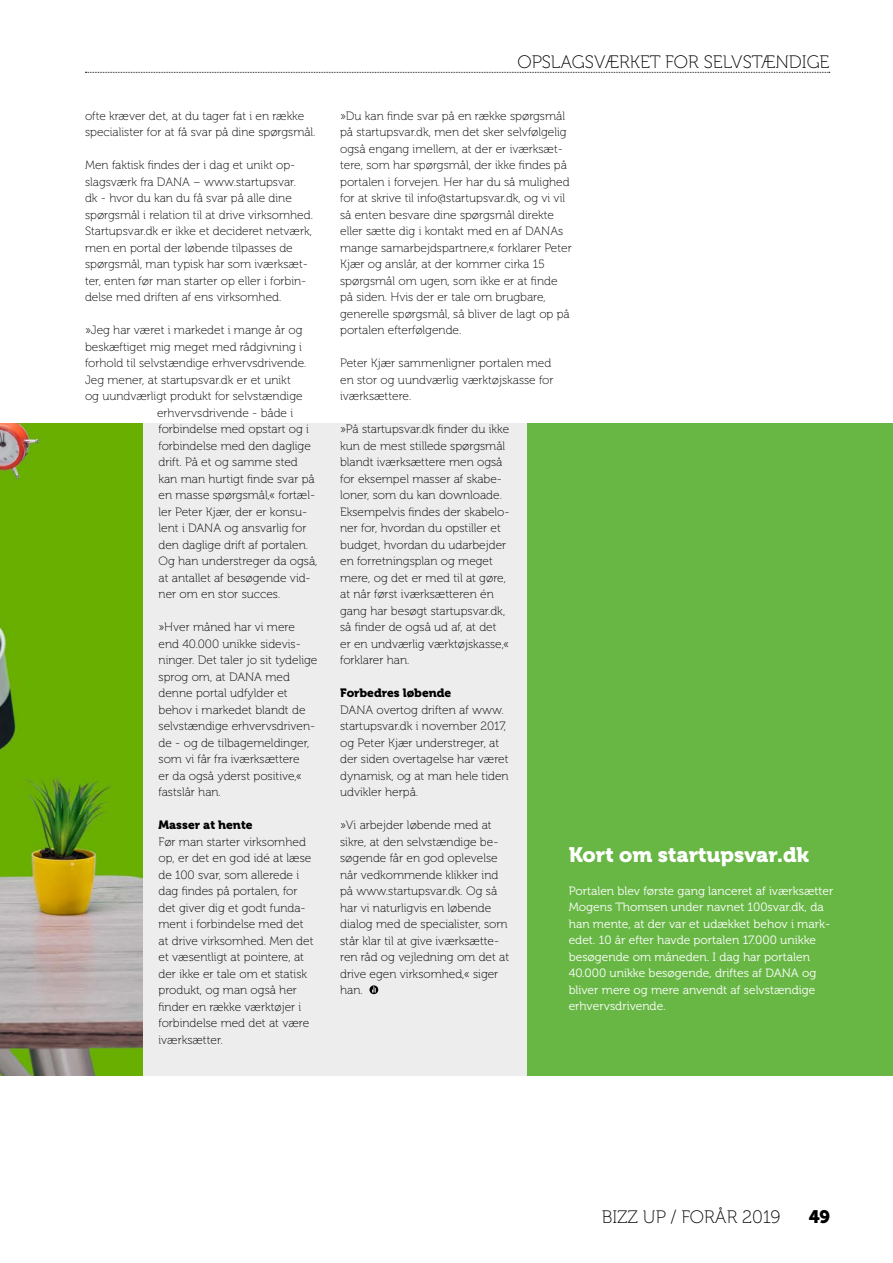
<style>
.page{position:relative;width:893px;height:1263px;background:#fff}
.page>*{position:absolute;margin:0;border:0;box-sizing:border-box;transform-origin:0 0}
.t1{font:21px "Museo 900";color:#fff}
.t2{font:18px "Museo 100";color:#000}
.t3{font:18px "Museo 900";color:#000}
.t4{font:12px/16.5px "Museo 100";color:#000}
.t5{font:12px/16.5px "Museo 300";color:#fff}
.t6{font:12px "Museo 900";color:#000}
</style>
<div class="page">
<svg style="left:85px;top:72px;width:745px;height:1px"></svg>
<div style="left:113px;top:423px;width:461px;height:653px;background:#ededee"></div>
<svg style="left:369px;top:985px;width:9px;height:9px"></svg>
<img style="left:0;top:423px;width:142px;height:653px">
<div style="left:527px;top:423px;width:366px;height:653px;background:#68b745"></div>
<p class="t4" style="left:85px;top:107px;width:232px">ofte kræver det, at du tager fat i en række specialister for at få svar på dine spørgsmål.</p>
<p class="t4" style="left:85px;top:157px;width:229px">Men faktisk findes der i dag et unikt op&shy;slagsværk fra DANA – www.startupsvar.<br>dk - hvor du kan du få svar på alle dine spørgsmål i relation til at drive virksomhed.<br>Startupsvar.dk er ikke et decideret netværk, men en portal der løbende tilpasses de spørgsmål, man typisk har som iværksæt&shy;ter, enten før man starter op eller i forbin&shy;delse med driften af ens virksomhed.</p>
<p class="t4" style="left:85px;top:322px;width:219px">»Jeg har været i markedet i mange år og</p>
<p class="t4" style="left:85px;top:338px;width:218px">beskæftiget mig meget med rådgivning i</p>
<p class="t4" style="left:85px;top:355px;width:223px">forhold til selvstændige erhvervsdrivende.</p>
<p class="t4" style="left:85px;top:371px;width:207px">Jeg mener, at startupsvar.dk er et unikt</p>
<p class="t4" style="left:85px;top:388px;width:219px">og uundværligt produkt for selvstændige</p>
<p class="t4" style="left:157px;top:404px;width:138px">erhvervsdrivende - både i</p>
<p class="t4" style="left:159px;top:421px;width:152px">forbindelse med opstart og i</p>
<p class="t4" style="left:159px;top:437px;width:154px">forbindelse med den daglige</p>
<p class="t4" style="left:159px;top:454px;width:141px">drift. På et og samme sted</p>
<p class="t4" style="left:159px;top:470px;width:158px">kan man hurtigt finde svar på</p>
<p class="t4" style="left:159px;top:487px;width:158px">en masse spørgsmål,« fortæl-</p>
<p class="t4" style="left:159px;top:503px;width:150px">ler Peter Kjær, der er konsu-</p>
<p class="t4" style="left:159px;top:520px;width:149px">lent i DANA og ansvarlig for</p>
<p class="t4" style="left:159px;top:536px;width:151px">den daglige drift af portalen.</p>
<p class="t4" style="left:159px;top:553px;width:160px">Og han understreger da også,</p>
<p class="t4" style="left:159px;top:569px;width:154px">at antallet af besøgende vid-</p>
<p class="t4" style="left:159px;top:586px;width:123px">ner om en stor succes.</p>
<p class="t4" style="left:159px;top:619px;width:160px">»Hver måned har vi mere end 40.000 unikke sidevis&shy;ninger. Det taler jo sit tydelige sprog om, at DANA med denne portal udfylder et behov i markedet blandt de selvstændige erhvervsdriven&shy;de - og de tilbagemeldinger, som vi får fra iværksættere<br>er da også yderst positive,« fastslår han.</p>
<p class="t6" style="left:159px;top:818px;width:95px">Masser at hente</p>
<p class="t4" style="left:159px;top:833px;width:157px">Før man starter virksomhed op, er det en god idé at læse de 100 svar, som allerede i dag findes på portalen, for det giver dig et godt funda&shy;ment i forbindelse med det at drive virksomhed. Men det et væsentligt at pointere, at der ikke er tale om et statisk produkt, og man også her finder en række værktøjer i forbindelse med det at være iværksætter.</p>
<h2 class="t2" style="left:517px;top:53px;width:314px">OPSLAGSVÆRKET FOR SELVSTÆNDIGE</h2>
<p class="t4" style="left:340px;top:107px;width:233px">»Du kan finde svar på en række spørgsmål på startupsvar.dk, men det sker selvfølgelig også engang imellem, at der er iværksæt&shy;tere, som har spørgsmål, der ikke findes på portalen i forvejen. Her har du så mulighed for at skrive til info@startupsvar.dk, og vi vil så enten besvare dine spørgsmål direkte eller sætte dig i kontakt med en af DANAs mange samarbejdspartnere,« forklarer Peter Kjær og anslår, at der kommer cirka 15 spørgsmål om ugen, som ikke er at finde på siden. Hvis der er tale om brugbare, generelle spørgsmål, så bliver de lagt op på portalen efterfølgende.</p>
<p class="t4" style="left:340px;top:355px;width:215px">Peter Kjær sammenligner portalen med en stor og uundværlig værktøjskasse for iværksættere.</p>
<p class="t4" style="left:340px;top:421px;width:171px">»På startupsvar.dk finder du ikke kun de mest stillede spørgsmål blandt iværksættere men også for eksempel masser af skabe&shy;loner, som du kan downloade.<br>Eksempelvis findes der skabelo&shy;ner for, hvordan du opstiller et budget, hvordan du udarbejder en forretningsplan og meget mere, og det er med til at gøre, at når først iværksætteren én gang har besøgt startupsvar.dk, så finder de også ud af, at det er en undværlig værktøjskasse,« forklarer han.</p>
<p class="t6" style="left:340px;top:686px;width:113px">Forbedres løbende</p>
<p class="t4" style="left:340px;top:701px;width:170px">DANA overtog driften af www. startupsvar.dk i november 2017, og Peter Kjær understreger, at der siden overtagelse har været dynamisk, og at man hele tiden udvikler herpå.</p>
<p class="t4" style="left:340px;top:817px;width:171px">»Vi arbejder løbende med at sikre, at den selvstændige be&shy;søgende får en god oplevelse når vedkommende klikker ind på www.startupsvar.dk. Og så har vi naturligvis en løbende dialog med de specialister, som står klar til at give iværksætte&shy;ren råd og vejledning om det at drive egen virksomhed,« siger han.</p>
<h1 class="t1" style="left:569px;top:843px;width:242px">Kort om startupsvar.dk</h1>
<p class="t5" style="left:569px;top:883px;width:266px">Portalen blev første gang lanceret af iværksætter Mogens Thomsen under navnet 100svar.dk, da han mente, at der var et udækket behov i mark&shy;edet. 10 år efter havde portalen 17.000 unikke besøgende om måneden. I dag har portalen 40.000 unikke besøgende, driftes af DANA og bliver mere og mere anvendt af selvstændige erhvervsdrivende.</p>
<h2 class="t2" style="left:602px;top:1207px;width:180px">BIZZ UP / FORÅR 2019</h2>
<h2 class="t3" style="left:809px;top:1207px;width:23px">49</h2>
</div>
